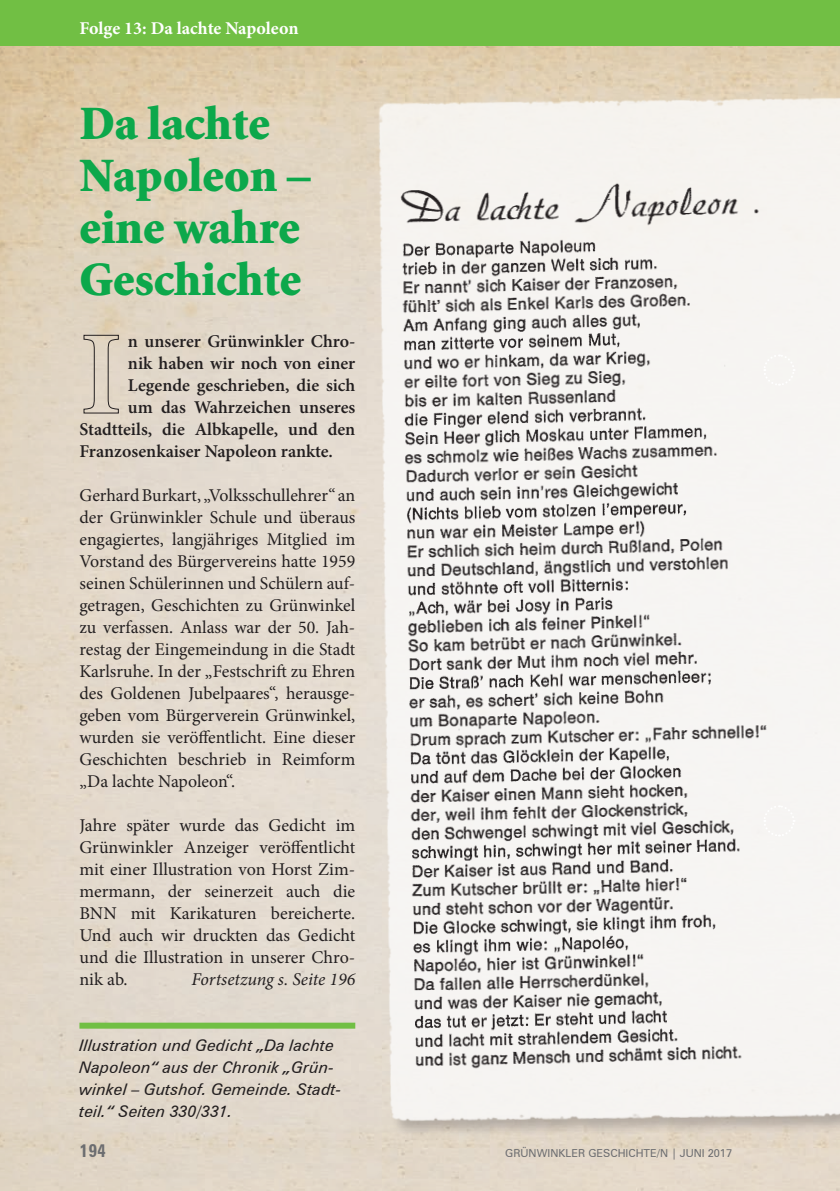
<style>
.page{position:relative;width:840px;height:1191px;background:#fff}
.page>*{position:absolute;margin:0;border:0;box-sizing:border-box;transform-origin:0 0}
.Head_Geschichte{font:900 48px/52px "Minion Std";color:#0ca84b}
.Fließtext_Geschichte{font:18px/22px "Minion Pro";color:#231f20;text-align:justify}
.Fließtext_Geschichte-2{font:600 18px "Minion Pro";color:#231f20}
.t1{font:700 18px "Minion Pro";color:#fff}
.Fließtext_Geschichte-3{font:italic 18px "Minion Pro";color:#231f20}
.Seitenzahl{font:700 condensed 18px "Zurich BT";color:#6c6d70}
.Bildunterschr_Geschi{font:italic 16px/22px "Zurich BT";color:#231f20}
.t2{font:11px "Zurich BT";color:#6c6d70}
</style>
<div class="page">
<img style="left:0;top:45px;width:839px;height:1146px">
<img style="left:349px;top:69px;width:490px;height:1064px">
<div style="left:0;top:0;width:839px;height:45px;background:#71bf44"></div>
<svg style="left:83px;top:334px;width:36px;height:80px;background:#d0c5b6"></svg>
<img style="left:387px;top:157px;width:383px;height:950px">
<div style="left:79px;top:1022px;width:276px;height:6px;background:#71bf44"></div>
<svg style="left:761px;top:353px;width:34px;height:34px"></svg>
<svg style="left:761px;top:804px;width:34px;height:33px"></svg>
<p class="t1" style="left:79px;top:16px;width:220px">Folge 13: Da lachte Napoleon</p>
<p class="Head_Geschichte" style="left:79px;top:99px;width:233px">Da lachte<br>Napoleon –</p>
<p class="Head_Geschichte" style="left:79px;top:203px;width:223px">eine wahre<br>Geschichte</p>
<p class="Fließtext_Geschichte-2" style="left:128px;top:329px;width:229px">n unserer Grünwinkler Chro-</p>
<p class="Fließtext_Geschichte-2" style="left:128px;top:351px;width:229px">nik haben wir noch von einer</p>
<p class="Fließtext_Geschichte-2" style="left:128px;top:373px;width:229px">Legende geschrieben, die sich</p>
<p class="Fließtext_Geschichte-2" style="left:128px;top:395px;width:229px">um das Wahrzeichen unseres</p>
<p class="Fließtext_Geschichte-2" style="left:79px;top:417px;width:277px">Stadtteils, die Albkapelle, und den</p>
<p class="Fließtext_Geschichte-2" style="left:79px;top:439px;width:255px">Franzosenkaiser Napoleon rankte.</p>
<p class="Fließtext_Geschichte" style="left:79px;top:484px;width:277px">Gerhard Burkart, „Volksschullehrer“ an der Grünwinkler Schule und überaus engagiertes, langjähriges Mitglied im Vorstand des Bürgervereins hatte 1959 seinen Schülerinnen und Schülern auf&shy;getragen, Geschichten zu Grünwinkel zu verfassen. Anlass war der 50. Jah&shy;restag der Eingemeindung in die Stadt Karlsruhe. In der „Festschrift zu Ehren des Goldenen Jubelpaares“, herausge&shy;geben vom Bürgerverein Grünwinkel, wurden sie veröffentlicht. Eine dieser Geschichten beschrieb in Reimform „Da lachte Napoleon“.</p>
<p class="Fließtext_Geschichte" style="left:79px;top:814px;width:277px">Jahre später wurde das Gedicht im Grünwinkler Anzeiger veröffentlicht mit einer Illustration von Horst Zim&shy;mermann, der seinerzeit auch die BNN mit Karikaturen bereicherte.<br>Und auch wir druckten das Gedicht und die Illustration in unserer Chro&shy;nik ab.</p>
<p class="Fließtext_Geschichte-3" style="left:191px;top:967px;width:165px">Fortsetzung s. Seite 196</p>
<p class="Bildunterschr_Geschi" style="left:79px;top:1034px;width:263px">Illustration und Gedicht „Da lachte<br>Napoleon“ aus der Chronik „Grün&shy;winkel – Gutshof. Gemeinde. Stadt&shy;teil.“ Seiten 330/331.</p>
<p class="Seitenzahl" style="left:79px;top:1139px;width:28px">194</p>
<p class="t2" style="left:505px;top:1146px;width:228px">GRÜNWINKLER GESCHICHTE/N | JUNI 2017</p>
</div>
